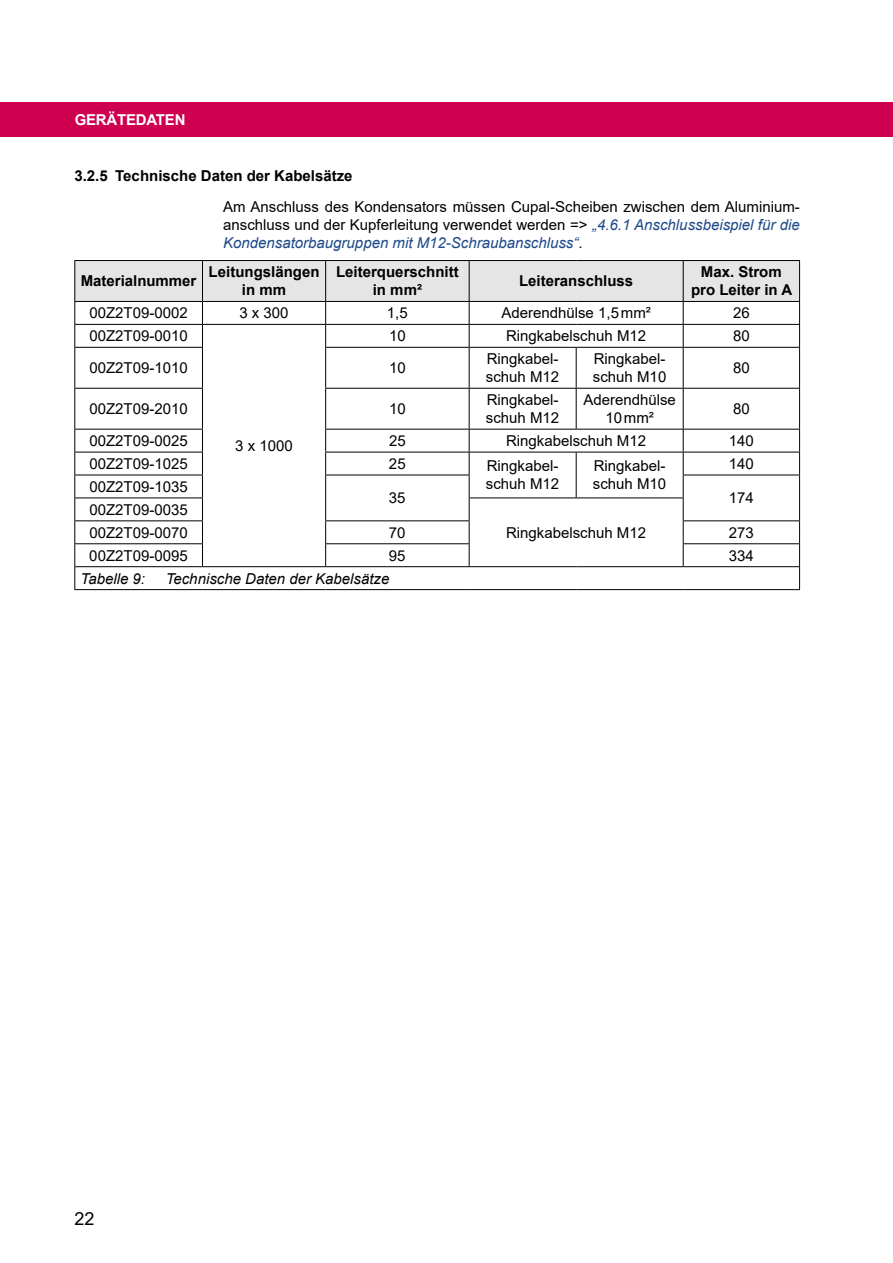
<style>
.page{position:relative;width:893px;height:1263px;background:#fff}
.page>*{position:absolute;margin:0;border:0;box-sizing:border-box;transform-origin:0 0}
.t1{font:18px "Arial";color:#000}
.t2{font:15px/18px "Arial";color:#000}
.t3{font:700 15px/18px "Arial";color:#000;text-align:center}
.t4{font:italic 15px "Arial";color:#000}
.t5{font:700 15px "Arial";color:#fff}
.s1{font-style:italic;color:#1d4988}
</style>
<div class="page">
<div style="left:0;top:102px;width:893px;height:34px;background:#ce004f"></div>
<hr style="left:74px;top:260px;width:129px;height:1px;background:#000">
<hr style="left:202px;top:260px;width:124px;height:1px;background:#000">
<hr style="left:326px;top:260px;width:143px;height:1px;background:#000">
<hr style="left:469px;top:260px;width:107px;height:1px;background:#000">
<hr style="left:576px;top:260px;width:107px;height:1px;background:#000">
<hr style="left:683px;top:260px;width:117px;height:1px;background:#000">
<svg style="left:74px;top:261px;width:726px;height:86px"></svg>
<hr style="left:74px;top:347px;width:129px;height:1px;background:#000">
<hr style="left:74px;top:348px;width:1px;height:40px;background:#000">
<hr style="left:202px;top:348px;width:1px;height:40px;background:#000">
<hr style="left:325px;top:347px;width:144px;height:1px;background:#000">
<hr style="left:325px;top:348px;width:1px;height:40px;background:#000">
<hr style="left:469px;top:347px;width:107px;height:1px;background:#000">
<hr style="left:469px;top:348px;width:1px;height:40px;background:#000">
<hr style="left:576px;top:347px;width:107px;height:1px;background:#000">
<hr style="left:576px;top:348px;width:1px;height:40px;background:#000">
<hr style="left:683px;top:347px;width:117px;height:1px;background:#000">
<hr style="left:683px;top:348px;width:1px;height:40px;background:#000">
<hr style="left:799px;top:348px;width:1px;height:40px;background:#000">
<hr style="left:74px;top:388px;width:129px;height:1px;background:#000">
<hr style="left:74px;top:389px;width:1px;height:40px;background:#000">
<hr style="left:202px;top:389px;width:1px;height:40px;background:#000">
<hr style="left:325px;top:388px;width:144px;height:1px;background:#000">
<hr style="left:325px;top:389px;width:1px;height:40px;background:#000">
<hr style="left:469px;top:388px;width:107px;height:1px;background:#000">
<hr style="left:469px;top:389px;width:1px;height:40px;background:#000">
<hr style="left:576px;top:388px;width:107px;height:1px;background:#000">
<hr style="left:576px;top:389px;width:1px;height:40px;background:#000">
<hr style="left:683px;top:388px;width:117px;height:1px;background:#000">
<hr style="left:683px;top:389px;width:1px;height:40px;background:#000">
<hr style="left:799px;top:389px;width:1px;height:40px;background:#000">
<hr style="left:74px;top:429px;width:129px;height:1px;background:#000">
<hr style="left:325px;top:429px;width:144px;height:1px;background:#000">
<hr style="left:469px;top:429px;width:107px;height:1px;background:#000">
<hr style="left:576px;top:429px;width:107px;height:1px;background:#000">
<hr style="left:683px;top:429px;width:117px;height:1px;background:#000">
<hr style="left:74px;top:452px;width:129px;height:1px;background:#000">
<hr style="left:325px;top:452px;width:144px;height:1px;background:#000">
<hr style="left:469px;top:452px;width:107px;height:1px;background:#000">
<hr style="left:576px;top:452px;width:107px;height:1px;background:#000">
<hr style="left:683px;top:452px;width:117px;height:1px;background:#000">
<hr style="left:74px;top:475px;width:129px;height:1px;background:#000">
<hr style="left:325px;top:475px;width:145px;height:1px;background:#000">
<svg style="left:576px;top:452px;width:1px;height:45px"></svg>
<hr style="left:683px;top:475px;width:117px;height:1px;background:#000">
<hr style="left:74px;top:497px;width:129px;height:1px;background:#000">
<hr style="left:469px;top:497px;width:107px;height:1px;background:#000">
<hr style="left:576px;top:497px;width:108px;height:1px;background:#000">
<hr style="left:74px;top:520px;width:129px;height:1px;background:#000">
<hr style="left:325px;top:520px;width:145px;height:1px;background:#000">
<hr style="left:683px;top:520px;width:117px;height:1px;background:#000">
<hr style="left:74px;top:543px;width:129px;height:1px;background:#000">
<svg style="left:202px;top:429px;width:1px;height:137px"></svg>
<hr style="left:325px;top:543px;width:145px;height:1px;background:#000">
<svg style="left:325px;top:429px;width:1px;height:137px"></svg>
<svg style="left:469px;top:429px;width:1px;height:137px"></svg>
<hr style="left:683px;top:543px;width:117px;height:1px;background:#000">
<svg style="left:683px;top:429px;width:1px;height:137px"></svg>
<hr style="left:74px;top:566px;width:129px;height:1px;background:#000">
<svg style="left:74px;top:429px;width:1px;height:160px"></svg>
<hr style="left:202px;top:566px;width:124px;height:1px;background:#000">
<hr style="left:326px;top:566px;width:143px;height:1px;background:#000">
<hr style="left:469px;top:566px;width:107px;height:1px;background:#000">
<hr style="left:576px;top:566px;width:107px;height:1px;background:#000">
<hr style="left:683px;top:566px;width:117px;height:1px;background:#000">
<svg style="left:799px;top:429px;width:1px;height:160px"></svg>
<hr style="left:74px;top:589px;width:129px;height:1px;background:#000">
<hr style="left:202px;top:589px;width:124px;height:1px;background:#000">
<hr style="left:326px;top:589px;width:143px;height:1px;background:#000">
<hr style="left:469px;top:589px;width:107px;height:1px;background:#000">
<hr style="left:576px;top:589px;width:107px;height:1px;background:#000">
<hr style="left:683px;top:589px;width:117px;height:1px;background:#000">
<p class="t5" style="left:75px;top:110px;width:23px">Gerätedaten</p>
<p class="t3" style="left:74px;top:167px;width:280px">3.2.5 Technische Daten der Kabelsätze</p>
<p class="t2" style="left:223px;top:197px;width:578px;text-align:justify">Am Anschluss des Kondensators müssen Cupal-Scheiben zwischen dem Aluminium&shy;anschluss und der Kupferleitung verwendet werden =&gt; <span class="s1">„4.6.1 Anschlussbeispiel für die Kondensatorbaugruppen mit M12-Schraubanschluss“</span>.</p>
<p class="t3" style="left:81px;top:272px;width:117px">Materialnummer</p>
<p class="t3" style="left:209px;top:263px;width:112px">Leitungslängen in mm</p>
<p class="t3" style="left:336px;top:263px;width:124px">Leiterquerschnitt in mm²</p>
<p class="t3" style="left:519px;top:272px;width:116px">Leiteranschluss</p>
<p class="t3" style="left:691px;top:263px;width:103px">Max. Strom pro Leiter in A</p>
<p class="t2" style="left:89px;top:304px;width:100px">00Z2T09-0002</p>
<p class="t2" style="left:239px;top:304px;width:51px">3 x 300</p>
<p class="t2" style="left:387px;top:304px;width:22px">1,5</p>
<p class="t2" style="left:501px;top:304px;width:151px">Aderendhülse 1,5mm²</p>
<p class="t2" style="left:733px;top:304px;width:18px">26</p>
<p class="t2" style="left:89px;top:327px;width:100px">00Z2T09-0010</p>
<p class="t2" style="left:389px;top:327px;width:18px">10</p>
<p class="t2" style="left:506px;top:327px;width:142px">Ringkabelschuh M12</p>
<p class="t2" style="left:733px;top:327px;width:18px">80</p>
<p class="t2" style="left:89px;top:359px;width:100px">00Z2T09-1010</p>
<p class="t2" style="left:389px;top:359px;width:18px">10</p>
<p class="t2" style="left:486px;top:350px;width:75px">Ringkabel&shy;schuh M12</p>
<p class="t2" style="left:593px;top:350px;width:75px">Ringkabel&shy;schuh M10</p>
<p class="t2" style="left:733px;top:359px;width:18px">80</p>
<p class="t2" style="left:89px;top:400px;width:100px">00Z2T09-2010</p>
<p class="t2" style="left:389px;top:400px;width:18px">10</p>
<p class="t2" style="left:486px;top:391px;width:75px">Ringkabel&shy;schuh M12</p>
<p class="t2" style="left:583px;top:391px;width:94px;text-align:center">Aderendhülse<br>10mm²</p>
<p class="t2" style="left:733px;top:400px;width:18px">80</p>
<p class="t2" style="left:89px;top:432px;width:100px">00Z2T09-0025</p>
<p class="t2" style="left:389px;top:432px;width:18px">25</p>
<p class="t2" style="left:506px;top:432px;width:142px">Ringkabelschuh M12</p>
<p class="t2" style="left:729px;top:432px;width:27px">140</p>
<p class="t2" style="left:89px;top:455px;width:100px">00Z2T09-1025</p>
<p class="t2" style="left:389px;top:455px;width:18px">25</p>
<p class="t2" style="left:486px;top:457px;width:75px">Ringkabel&shy;schuh M12</p>
<p class="t2" style="left:593px;top:457px;width:75px">Ringkabel&shy;schuh M10</p>
<p class="t2" style="left:729px;top:455px;width:27px">140</p>
<p class="t2" style="left:235px;top:437px;width:59px">3 x 1000</p>
<p class="t2" style="left:89px;top:478px;width:100px">00Z2T09-1035</p>
<p class="t2" style="left:389px;top:489px;width:18px">35</p>
<p class="t2" style="left:729px;top:489px;width:27px">174</p>
<p class="t2" style="left:89px;top:498px;width:100px;line-height:23px">00Z2T09-0035<br>00Z2T09-0070</p>
<p class="t2" style="left:389px;top:523px;width:18px">70</p>
<p class="t2" style="left:506px;top:523px;width:142px">Ringkabelschuh M12</p>
<p class="t2" style="left:729px;top:523px;width:27px">273</p>
<p class="t2" style="left:89px;top:546px;width:100px">00Z2T09-0095</p>
<p class="t2" style="left:389px;top:546px;width:18px">95</p>
<p class="t2" style="left:729px;top:546px;width:27px">334</p>
<p class="t4" style="left:81px;top:569px;width:66px">Tabelle 9:</p>
<p class="t4" style="left:166px;top:569px;width:225px">Technische Daten der Kabelsätze</p>
<p class="t1" style="left:74px;top:1206px;width:22px">22</p>
</div>
